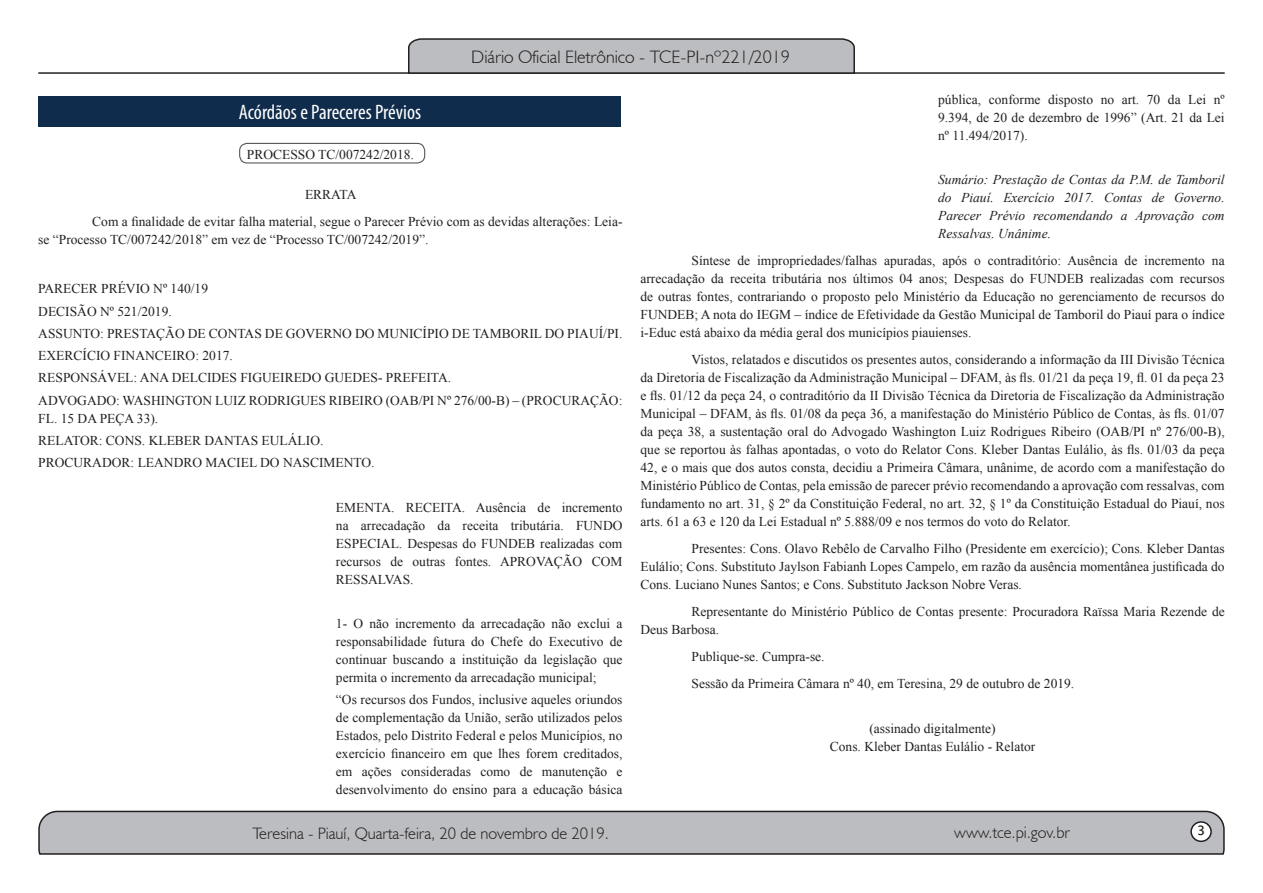
<style>
.page{position:relative;width:1263px;height:893px;background:#fff}
.page>*{position:absolute;margin:0;border:0;box-sizing:border-box;transform-origin:0 0}
.t1{font:condensed 21px "Myriad Pro";color:#fff}
.t2{font:300 18px "Humanist 521 BT";color:#231f20}
.t3{font:300 16.5px "Humanist 521 BT";color:#231f20}
.t4{font:15px "Estrangelo Edessa";color:#231f20}
.parag__12{font:13.5px/18px "Times New Roman";color:#231f20;text-align:justify}
.parag_70{font:13.5px/18px "Times New Roman";color:#231f20;text-align:justify}
.parag_0{font:13.5px/18px "Times New Roman";color:#231f20}
.parag_70-2{font:italic 13.5px/18px "Times New Roman";color:#231f20;text-align:justify}
.assinatura_centraliz{font:13.5px "Times New Roman";color:#231f20}
.PROC_CENTRALIZADO{font:13.5px "Times New Roman";color:#231f20}
</style>
<div class="page">
<svg style="left:38px;top:810px;width:1187px;height:45px;background:#b3b3b6"></svg>
<div style="left:1191px;top:822px;width:20px;height:19px;background:#fff;border-radius:50%"></div>
<div style="left:1190px;top:821px;width:22px;height:21px;border:2px solid #231f20;border-radius:50%"></div>
<hr style="left:38px;top:72px;width:1187px;height:2px;background:#231f20">
<svg style="left:407px;top:38px;width:449px;height:36px;background:#aeafb2"></svg>
<div style="left:39px;top:96px;width:582px;height:30px;background:#102c4d"></div>
<div style="left:239px;top:143px;width:186px;height:21px;border:1px solid #57585a;border-radius:8px"></div>
<h2 class="t2" style="left:471px;top:46px;width:320px">Diário Oficial Eletrônico - TCE-PI-nº221/2019</h2>
<p class="t1" style="left:239px;top:99px;width:184px">Acórdãos e Pareceres Prévios</p>
<p class="parag_0" style="left:247px;top:145px;width:169px">PROCESSO TC/007242/2018.</p>
<p class="PROC_CENTRALIZADO" style="left:305px;top:185px;width:53px">ERRATA</p>
<p class="parag__12" style="left:38px;top:212px;width:586px;text-indent:54px">Com a finalidade de evitar falha material, segue o Parecer Prévio com as devidas alterações: Leia&shy;se “Processo TC/007242/2018” em vez de “Processo TC/007242/2019”.</p>
<p class="parag_0" style="left:38px;top:280px;width:171px">PARECER PRÉVIO Nº 140/19</p>
<p class="parag_0" style="left:38px;top:302px;width:135px">DECISÃO Nº 521/2019.</p>
<p class="parag_0" style="left:38px;top:324px;width:586px">ASSUNTO: PRESTAÇÃO DE CONTAS DE GOVERNO DO MUNICÍPIO DE TAMBORIL DO PIAUÍ/PI.</p>
<p class="parag_0" style="left:38px;top:346px;width:196px">EXERCÍCIO FINANCEIRO: 2017.</p>
<p class="parag_0" style="left:38px;top:369px;width:414px">RESPONSÁVEL: ANA DELCIDES FIGUEIREDO GUEDES- PREFEITA.</p>
<p class="parag_0" style="left:38px;top:391px;width:586px">ADVOGADO: WASHINGTON LUIZ RODRIGUES RIBEIRO (OAB/PI Nº 276/00-B) – (PROCURAÇÃO:<br>FL. 15 DA PEÇA 33).</p>
<p class="parag_0" style="left:38px;top:431px;width:287px">RELATOR: CONS. KLEBER DANTAS EULÁLIO.</p>
<p class="parag_0" style="left:38px;top:453px;width:338px">PROCURADOR: LEANDRO MACIEL DO NASCIMENTO.</p>
<p class="parag_70" style="left:336px;top:498px;width:288px">EMENTA. RECEITA. Ausência de incremento na arrecadação da receita tributária. FUNDO ESPECIAL. Despesas do FUNDEB realizadas com recursos de outras fontes. APROVAÇÃO COM RESSALVAS.</p>
<p class="parag_70" style="left:336px;top:614px;width:288px">1- O não incremento da arrecadação não exclui a responsabilidade futura do Chefe do Executivo de continuar buscando a instituição da legislação que permita o incremento da arrecadação municipal;</p>
<p class="parag_70" style="left:336px;top:691px;width:288px">“Os recursos dos Fundos, inclusive aqueles oriundos de complementação da União, serão utilizados pelos Estados, pelo Distrito Federal e pelos Municípios, no exercício financeiro em que lhes forem creditados, em ações consideradas como de manutenção e desenvolvimento do ensino para a educação básica</p>
<p class="parag_70" style="left:938px;top:90px;width:288px">pública, conforme disposto no art. 70 da Lei nº 9.394, de 20 de dezembro de 1996” (Art. 21 da Lei nº 11.494/2017).</p>
<p class="parag_70-2" style="left:938px;top:170px;width:288px">Sumário: Prestação de Contas da P.M. de Tamboril do Piauí. Exercício 2017. Contas de Governo.<br>Parecer Prévio recomendando a Aprovação com Ressalvas. Unânime.</p>
<p class="parag__12" style="left:640px;top:251px;width:586px;text-indent:51px">Síntese de impropriedades/falhas apuradas, após o contraditório: Ausência de incremento na arrecadação da receita tributária nos últimos 04 anos; Despesas do FUNDEB realizadas com recursos de outras fontes, contrariando o proposto pelo Ministério da Educação no gerenciamento de recursos do FUNDEB; A nota do IEGM – índice de Efetividade da Gestão Municipal de Tamboril do Piauí para o índice i-Educ está abaixo da média geral dos municípios piauienses.</p>
<p class="parag__12" style="left:640px;top:350px;width:586px;text-indent:51px">Vistos, relatados e discutidos os presentes autos, considerando a informação da III Divisão Técnica da Diretoria de Fiscalização da Administração Municipal – DFAM, às fls. 01/21 da peça 19, fl. 01 da peça 23 e fls. 01/12 da peça 24, o contraditório da II Divisão Técnica da Diretoria de Fiscalização da Administração Municipal – DFAM, às fls. 01/08 da peça 36, a manifestação do Ministério Público de Contas, às fls. 01/07 da peça 38, a sustentação oral do Advogado Washington Luiz Rodrigues Ribeiro (OAB/PI nº 276/00-B), que se reportou às falhas apontadas, o voto do Relator Cons. Kleber Dantas Eulálio, às fls. 01/03 da peça 42, e o mais que dos autos consta, decidiu a Primeira Câmara, unânime, de acordo com a manifestação do Ministério Público de Contas, pela emissão de parecer prévio recomendando a aprovação com ressalvas, com fundamento no art. 31, § 2º da Constituição Federal, no art. 32, § 1º da Constituição Estadual do Piauí, nos arts. 61 a 63 e 120 da Lei Estadual nº 5.888/09 e nos termos do voto do Relator.</p>
<p class="parag__12" style="left:640px;top:539px;width:586px;text-indent:51px">Presentes: Cons. Olavo Rebêlo de Carvalho Filho (Presidente em exercício); Cons. Kleber Dantas Eulálio; Cons. Substituto Jaylson Fabianh Lopes Campelo, em razão da ausência momentânea justificada do Cons. Luciano Nunes Santos; e Cons. Substituto Jackson Nobre Veras.</p>
<p class="parag__12" style="left:640px;top:602px;width:586px;text-indent:51px">Representante do Ministério Público de Contas presente: Procuradora Raïssa Maria Rezende de<br>Deus Barbosa.</p>
<p class="parag__12" style="left:691px;top:647px;width:135px">Publique-se. Cumpra-se.</p>
<p class="parag__12" style="left:691px;top:674px;width:384px">Sessão da Primeira Câmara nº 40, em Teresina, 29 de outubro de 2019.</p>
<p class="assinatura_centraliz" style="left:869px;top:719px;width:128px">(assinado digitalmente)</p>
<p class="assinatura_centraliz" style="left:830px;top:737px;width:207px">Cons. Kleber Dantas Eulálio - Relator</p>
<p class="t3" style="left:252px;top:823px;width:358px">Teresina - Piauí, Quarta-feira, 20 de novembro de 2019.</p>
<p class="t3" style="left:954px;top:822px;width:117px">www.tce.pi.gov.br</p>
<p class="t4" style="left:1197px;top:823px;width:9px">3</p>
</div>
